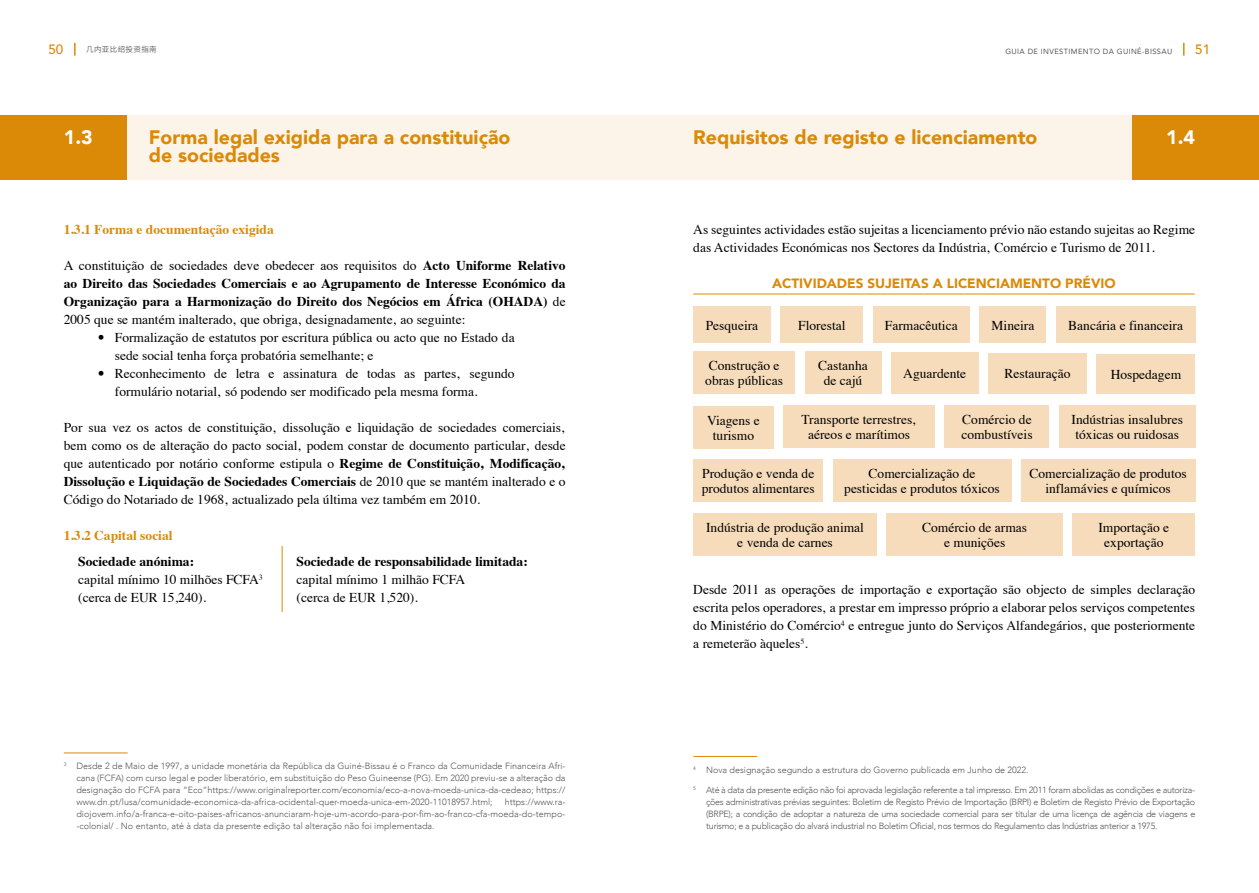
<style>
.page{position:relative;width:1259px;height:893px;background:#fff}
.page>*{position:absolute;margin:0;border:0;box-sizing:border-box;transform-origin:0 0}
.t1{font:900 19.5px/18px "Avenir";color:#db8a08}
.t2{font:900 19.5px "Avenir";color:#fff}
.t3{font:13.5px/18px "Times";color:#000}
.t4{font:700 13.5px/18px "Times";color:#000;text-align:justify}
.t5{font:700 13.5px "Times";color:#db8a08}
.t6{font:900 13.5px "Avenir";color:#db8a08}
.t7{font:500 13.5px "Avenir";color:#db8a08}
.t8{font:300 9px/12px "Avenir";color:#575756;text-align:justify}
.t9{font:7.5px "Avenir";letter-spacing:.05em;color:#575756}
.t10{font:600 7.5px "Noto Sans CJ Ksc";letter-spacing:.05em;color:#575756}
.s1{font-weight:400}
.s2{font-family:"Avenir";font-weight:300}
.s3{font-weight:700}
</style>
<div class="page">
<svg style="left:74px;top:43px;width:2px;height:13px"></svg>
<svg style="left:1183px;top:43px;width:1px;height:13px"></svg>
<div style="left:52px;top:115px;width:577px;height:65px;background:#fcf4e9"></div>
<div style="left:0;top:115px;width:126px;height:65px;background:#db8a08"></div>
<hr style="left:282px;top:546px;width:1px;height:66px;background:#db8a08">
<hr style="left:64px;top:753px;width:64px;height:1px;background:#db8a08">
<div style="left:629px;top:115px;width:578px;height:65px;background:#fcf4e9"></div>
<div style="left:1132px;top:115px;width:127px;height:65px;background:#db8a08"></div>
<hr style="left:693px;top:294px;width:501px;height:1px;background:#db8a08">
<div style="left:693px;top:307px;width:78px;height:36px;background:#f6dcbb"></div>
<div style="left:693px;top:352px;width:102px;height:42px;background:#f6dcbb"></div>
<div style="left:693px;top:406px;width:80px;height:42px;background:#f6dcbb"></div>
<div style="left:833px;top:460px;width:178px;height:42px;background:#f6dcbb"></div>
<div style="left:780px;top:307px;width:83px;height:36px;background:#f6dcbb"></div>
<div style="left:804px;top:352px;width:77px;height:42px;background:#f6dcbb"></div>
<div style="left:783px;top:406px;width:151px;height:42px;background:#f6dcbb"></div>
<div style="left:1021px;top:460px;width:174px;height:42px;background:#f6dcbb"></div>
<div style="left:873px;top:307px;width:96px;height:36px;background:#f6dcbb"></div>
<div style="left:891px;top:352px;width:87px;height:42px;background:#f6dcbb"></div>
<div style="left:944px;top:406px;width:105px;height:42px;background:#f6dcbb"></div>
<div style="left:693px;top:514px;width:184px;height:42px;background:#f6dcbb"></div>
<div style="left:979px;top:307px;width:67px;height:36px;background:#f6dcbb"></div>
<div style="left:988px;top:353px;width:99px;height:41px;background:#f6dcbb"></div>
<div style="left:1059px;top:406px;width:136px;height:42px;background:#f6dcbb"></div>
<div style="left:886px;top:514px;width:176px;height:42px;background:#f6dcbb"></div>
<div style="left:1056px;top:307px;width:139px;height:36px;background:#f6dcbb"></div>
<div style="left:1096px;top:354px;width:99px;height:40px;background:#f6dcbb"></div>
<div style="left:693px;top:460px;width:130px;height:42px;background:#f6dcbb"></div>
<div style="left:1072px;top:514px;width:123px;height:42px;background:#f6dcbb"></div>
<hr style="left:693px;top:756px;width:64px;height:1px;background:#db8a08">
<p class="t7" style="left:48px;top:38px;width:17px">50</p>
<p class="t10" style="left:86px;top:45px;width:72px">几内亚比绍投资指南</p>
<p class="t9" style="left:1005px;top:45px;width:168px">GUIA DE INVESTIMENTO DA GUINÉ-BISSAU</p>
<p class="t7" style="left:1195px;top:38px;width:17px">51</p>
<h1 class="t2" style="left:64px;top:121px;width:30px">1.3</h1>
<h1 class="t1" style="left:693px;top:128px;width:346px">Requisitos de registo e licenciamento</h1>
<h1 class="t1" style="left:149px;top:128px;width:363px">Forma legal exigida para a constituição de sociedades</h1>
<h1 class="t2" style="left:1166px;top:121px;width:30px">1.4</h1>
<p class="t5" style="left:64px;top:217px;width:211px">1.3.1 Forma e documentação exigida</p>
<p class="t4" style="left:64px;top:255px;width:503px"><span class="s1">A constituição de sociedades deve obedecer aos requisitos do</span> Acto Uniforme Relativo ao Direito das Sociedades Comerciais e ao Agrupamento de Interesse Económico da Organização para a Harmonização do Direito dos Negócios em África (OHADA) <span class="s1">de 2005 que se mantém inalterado‚ que obriga‚ designadamente‚ ao seguinte:</span></p>
<p class="t3" style="left:115px;top:327px;width:401px;text-indent:-17px"><span class="s2">•</span> Formalização de estatutos por escritura pública ou acto que no Estado da sede social tenha força probatória semelhante; e</p>
<p class="t3" style="left:115px;top:363px;width:401px;text-indent:-17px"><span class="s2">•</span> Reconhecimento de letra e assinatura de todas as partes‚ segundo formulário notarial‚ só podendo ser modificado pela mesma forma.</p>
<p class="t3" style="left:64px;top:417px;width:503px;text-align:justify">Por sua vez os actos de constituição‚ dissolução e liquidação de sociedades comerciais‚ bem como os de alteração do pacto social‚ podem constar de documento particular‚ desde que autenticado por notário conforme estipula o <span class="s3">Regime de Constituição‚ Modificação‚ Dissolução e Liquidação de Sociedades Comerciais</span> de 2010 que se mantém inalterado e o Código do Notariado de 1968‚ actualizado pela última vez também em 2010.</p>
<p class="t5" style="left:64px;top:522px;width:110px">1.3.2 Capital social</p>
<p class="t3" style="left:78px;top:551px;width:186px"><span class="s3">Sociedade anónima:<br></span>capital mínimo 10 milhões FCFA<sup>3 </sup>(cerca de EUR 15,240).</p>
<p class="t4" style="left:297px;top:551px;width:233px">Sociedade de responsabilidade limitada:</p>
<p class="t3" style="left:297px;top:569px;width:170px">capital mínimo 1 milhão FCFA (cerca de EUR 1,520).</p>
<p class="t8" style="left:76px;top:760px;width:491px;text-indent:-13px"><sup>3</sup> Desde 2 de Maio de 1997‚ a unidade monetária da República da Guiné-Bissau é o Franco da Comunidade Financeira Afri&shy;cana (FCFA) com curso legal e poder liberatório‚ em substituição do Peso Guineense (PG). Em 2020 previu-se a alteração da designação do FCFA para “Eco”https://www.originalreporter.com/economia/eco-a-nova-moeda-unica-da-cedeao; https:// www.dn.pt/lusa/comunidade-economica-da-africa-ocidental-quer-moeda-unica-em-2020-11018957.html;</p>
<p class="t8" style="left:76px;top:796px;width:490px;text-indent:428px">https://www.ra&shy;diojovem.info/a-franca-e-oito-paises-africanos-anunciaram-hoje-um-acordo-para-por-fim-ao-franco-cfa-moeda-do-tempo--colonial/ . No entanto‚ até à data da presente edição tal alteração não foi implementada.</p>
<p class="t3" style="left:693px;top:219px;width:503px">As seguintes actividades estão sujeitas a licenciamento prévio não estando sujeitas ao Regime das Actividades Económicas nos Sectores da Indústria‚ Comércio e Turismo de 2011.</p>
<p class="t6" style="left:772px;top:272px;width:345px">ACTIVIDADES SUJEITAS A LICENCIAMENTO PRÉVIO</p>
<p class="t3" style="left:706px;top:315px;width:54px">Pesqueira</p>
<p class="t3" style="left:705px;top:357px;width:79px;line-height:15px">Construção e obras públicas</p>
<p class="t3" style="left:707px;top:412px;width:54px;line-height:15px;text-align:center">Viagens e turismo</p>
<p class="t3" style="left:844px;top:465px;width:157px;line-height:15px;text-align:center">Comercialização de pesticidas e produtos tóxicos</p>
<p class="t3" style="left:798px;top:315px;width:49px">Florestal</p>
<p class="t3" style="left:818px;top:357px;width:51px;line-height:15px;text-align:center">Castanha de cajú</p>
<p class="t3" style="left:801px;top:411px;width:117px;line-height:15px;text-align:center">Transporte terrestres‚ aéreos e marítimos</p>
<p class="t3" style="left:1068px;top:315px;width:116px">Bancária e financeira</p>
<p class="t3" style="left:1110px;top:364px;width:72px">Hospedagem</p>
<p class="t3" style="left:885px;top:315px;width:74px">Farmacêutica</p>
<p class="t3" style="left:903px;top:363px;width:64px">Aguardente</p>
<p class="t3" style="left:961px;top:411px;width:73px;line-height:15px">Comércio de combustíveis</p>
<p class="t3" style="left:991px;top:315px;width:44px">Mineira</p>
<p class="t3" style="left:1004px;top:364px;width:67px">Restauração</p>
<p class="t3" style="left:1071px;top:411px;width:113px;line-height:15px">Indústrias insalubres tóxicas ou ruidosas</p>
<p class="t3" style="left:1029px;top:465px;width:159px;line-height:15px;text-align:center">Comercialização de produtos inflamávies e químicos</p>
<p class="t3" style="left:702px;top:465px;width:114px;line-height:15px">Produção e venda de produtos alimentares</p>
<p class="t3" style="left:706px;top:519px;width:159px;line-height:15px;text-align:center">Indústria de produção animal e venda de carnes</p>
<p class="t3" style="left:922px;top:519px;width:106px;line-height:15px;text-align:center">Comércio de armas e munições</p>
<p class="t3" style="left:1098px;top:519px;width:72px;line-height:15px;text-align:center">Importação e exportação</p>
<p class="t3" style="left:693px;top:579px;width:503px;text-align:justify">Desde 2011 as operações de importação e exportação são objecto de simples declaração escrita pelos operadores‚ a prestar em impresso próprio a elaborar pelos serviços competentes do Ministério do Comércio<sup>4</sup> e entregue junto do Serviços Alfandegários‚ que posteriormente a remeterão àqueles<sup>5</sup>.</p>
<p class="t8" style="left:693px;top:764px;width:337px"><sup>4</sup> Nova designação segundo a estrutura do Governo publicada em Junho de 2022.</p>
<p class="t8" style="left:706px;top:784px;width:491px;text-indent:-13px"><sup>5</sup> Até à data da presente edição não foi aprovada legislação referente a tal impresso. Em 2011 foram abolidas as condições e autoriza&shy;ções administrativas prévias seguintes: Boletim de Registo Prévio de Importação (BRPI) e Boletim de Registo Prévio de Exportação (BRPE); a condição de adoptar a natureza de uma sociedade comercial para ser titular de uma licença de agência de viagens e turismo; e a publicação do alvará industrial no Boletim Oficial‚ nos termos do Regulamento das Indústrias anterior a 1975.</p>
</div>
